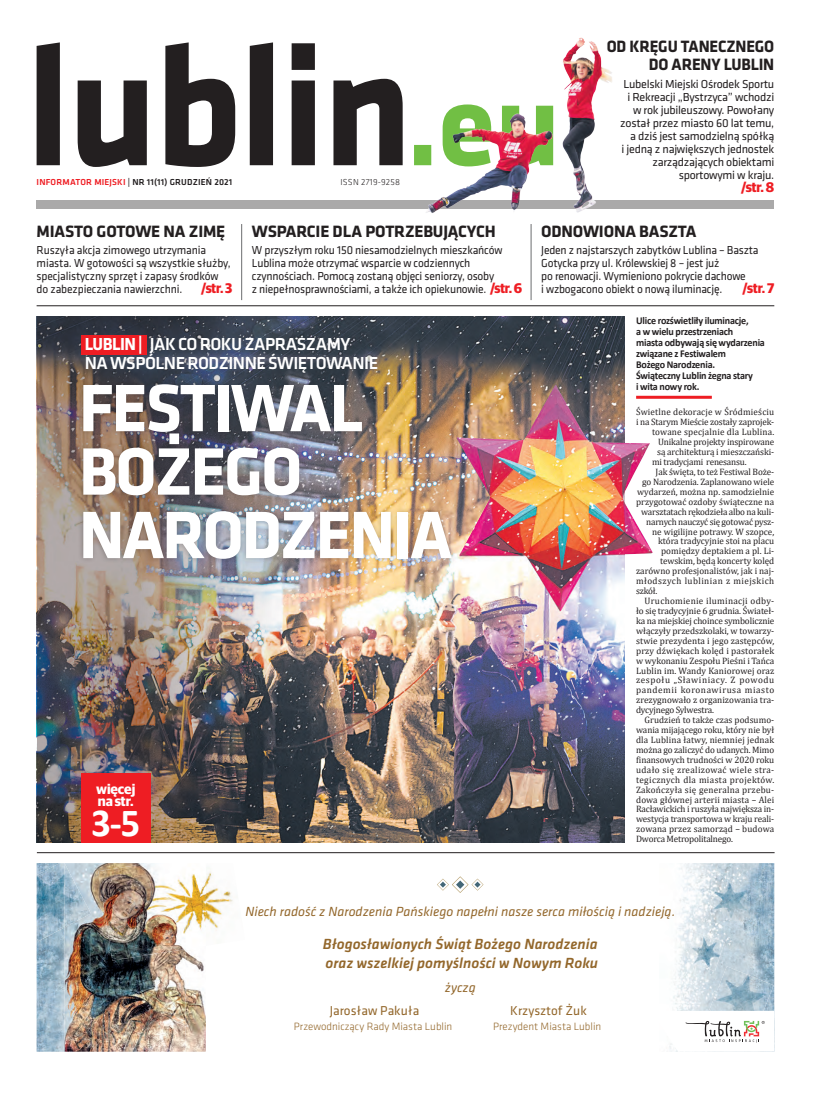
<style>
.page{position:relative;width:820px;height:1106px;background:#fff}
.page>*{position:absolute;margin:0;border:0;box-sizing:border-box;transform-origin:0 0}
.T_90_Klavika_wers{font:700 69.4px "Klavika";letter-spacing:-.035em;color:#fff}
.t1{font:700 39.9px "Calibri";color:#fff}
._02_poddtytul{font:500 18px/18.5px "Klavika";letter-spacing:-.03em;color:#fff}
._01_ZAJAWKA_Tytuł{font:700 17px "Klavika";letter-spacing:-.01em;color:#231f20}
._01_ZAJAWKA_Tytuł-2{font:700 17px/18px "Klavika";letter-spacing:-.01em;color:#231f20;text-align:right;scale:.96 1}
.t2{font:italic 500 15.2px/19px "Klavika";color:#93672b}
._01_Zajawka_tekst{font:700 14px "Guardian Sans";letter-spacing:-.025em;color:#ee1d23;scale:.95 1}
.t3{font:700 14px/12px "Guardian Sans";letter-spacing:-.005em;color:#fff}
._01_Zajawka_tekst-2{font:700 14px "Guardian Sans";letter-spacing:-.025em;color:#ee1d23}
.t4{font:italic 13.7px "Klavika";color:#93672b}
.t5{font:13.3px "Klavika";color:#93672b}
._01_Zajawka_tekst-3{font:12px/13px "Klavika";letter-spacing:-.015em;color:#231f20;scale:.96 1}
._01_Zajawka_tekst-4{font:12px/13px "Klavika";letter-spacing:-.015em;color:#231f20;text-align:right}
.t6{font:300 11px "Klavika";color:#93672b}
._02_lead_z_kreska{font:700 10.5px/11px "Calibri";letter-spacing:-.02em;color:#231f20;scale:.96 1}
._02_TEKST_Normal_wci{font:9.3px/9.9px "Cambria";letter-spacing:-.005em;color:#231f20;text-align:justify}
._02_TEKST_Normal{font:9.3px "Cambria";letter-spacing:-.015em;color:#231f20}
._02_TEKST_Normal-2{font:9.3px "Cambria";letter-spacing:.02em;color:#231f20}
._02_TEKST_Normal_wci-2{font:9.3px "Cambria";letter-spacing:.045em;color:#231f20}
.t7{font:500 9px "Klavika";letter-spacing:.02em;color:#231f20}
.t8{font:300 9px "Klavika";letter-spacing:.02em;color:#231f20}
.s1{color:#ee1d23}
.s2{font-family:"Guardian Sans";font-weight:700;font-size:14px;color:#ee1d23}
.s3{font-weight:700}
</style>
<div class="page">
<img style="left:539px;top:316px;width:85px;height:526px">
<img style="left:37px;top:316px;width:502px;height:526px">
<svg style="left:414px;top:104px;width:139px;height:62px"></svg>
<svg style="left:37px;top:42px;width:365px;height:125px"></svg>
<div style="left:37px;top:200px;width:737px;height:9px;background:#aaa9a9"></div>
<hr style="left:241px;top:224px;width:1px;height:76px;background:#6c6d70">
<hr style="left:530px;top:224px;width:1px;height:76px;background:#6c6d70">
<div style="left:81px;top:772px;width:69px;height:70px;background:#ee1d23"></div>
<div style="left:81px;top:335px;width:66px;height:19px;background:#ee1d23"></div>
<div style="left:78px;top:379px;width:378px;height:185px;background:#231f20;opacity:.3"></div>
<img style="left:206px;top:871px;width:27px;height:60px">
<img style="left:673px;top:863px;width:101px;height:147px">
<img style="left:711px;top:882px;width:38px;height:38px">
<img style="left:707px;top:966px;width:66px;height:44px">
<img style="left:685px;top:932px;width:39px;height:39px">
<img style="left:37px;top:863px;width:148px;height:188px">
<img style="left:37px;top:863px;width:28px;height:78px">
<svg style="left:437px;top:876px;width:46px;height:17px"></svg>
<svg style="left:669px;top:1010px;width:105px;height:41px"></svg>
<img style="left:185px;top:950px;width:21px;height:101px">
<img style="left:185px;top:874px;width:21px;height:59px">
<img style="left:98px;top:863px;width:87px;height:97px">
<img style="left:65px;top:863px;width:26px;height:64px">
<hr style="left:636px;top:396px;width:75px;height:3px;background:#ee1d23">
<hr style="left:37px;top:305px;width:737px;height:1px;background:#231f20">
<hr style="left:37px;top:852px;width:737px;height:1px;background:#231f20">
<img style="left:456px;top:385px;width:196px;height:225px">
<img style="left:562px;top:37px;width:50px;height:176px">
<img style="left:419px;top:110px;width:135px;height:103px">
<p class="t7" style="left:37px;top:177px;width:197px"><span class="s1">INFORMATOR MIEJSKI</span> | NR 11(11) GRUDZIEŃ 2021</p>
<p class="t8" style="left:340px;top:177px;width:61px">ISSN 2719-9258</p>
<p class="_01_ZAJAWKA_Tytuł" style="left:37px;top:222px;width:190px">MIASTO GOTOWE NA ZIMĘ</p>
<p class="_01_Zajawka_tekst-3" style="left:37px;top:244px;width:203px">Ruszyła akcja zimowego utrzymania miasta. W gotowości są wszystkie służby, specjalistyczny sprzęt i zapasy środków do zabezpieczania nawierzchni.</p>
<p class="_01_Zajawka_tekst" style="left:201px;top:278px;width:34px">/str. 3</p>
<p class="_01_ZAJAWKA_Tytuł" style="left:252px;top:222px;width:245px">WSPARCIE DLA POTRZEBUJĄCYCH</p>
<p class="_01_Zajawka_tekst-3" style="left:252px;top:244px;width:283px">W przyszłym roku 150 niesamodzielnych mieszkańców Lublina może otrzymać wsparcie w codziennych czynnościach. Pomocą zostaną objęci seniorzy, osoby<br>z niepełnosprawnościami, a także ich opiekunowie. <span class="s2">/str. 6</span></p>
<p class="_02_poddtytul" style="left:85px;top:335px;width:295px"><span class="s3">LUBLIN |</span> JAK CO ROKU ZAPRASZAMY<br>NA WSPÓLNE RODZINNE ŚWIĘTOWANIE</p>
<p class="T_90_Klavika_wers" style="left:79px;top:370px;width:286px">FESTIWAL</p>
<p class="T_90_Klavika_wers" style="left:79px;top:434px;width:225px">BOŻEGO</p>
<p class="T_90_Klavika_wers" style="left:79px;top:497px;width:375px">NARODZENIA</p>
<p class="t3" style="left:96px;top:781px;width:41px">więcej na str.</p>
<p class="t1" style="left:91px;top:795px;width:51px">3-5</p>
<p class="_01_ZAJAWKA_Tytuł-2" style="left:606px;top:38px;width:176px">OD KRĘGU TANECZNEGO<br>DO ARENY LUBLIN</p>
<p class="_01_Zajawka_tekst-4" style="left:620px;top:77px;width:155px">Lubelski Miejski Ośrodek Sportu i Rekreacji „Bystrzyca” wchodzi w rok jubileuszowy. Powołany został przez miasto 60 lat temu, a dziś jest samodzielną spółką<br>i jedną z największych jednostek zarządzających obiektami sportowymi w kraju.</p>
<p class="_01_Zajawka_tekst-2" style="left:741px;top:176px;width:34px">/str. 8</p>
<p class="_01_ZAJAWKA_Tytuł" style="left:541px;top:222px;width:157px">ODNOWIONA BASZTA</p>
<p class="_01_Zajawka_tekst-3" style="left:541px;top:244px;width:228px">Jeden z najstarszych zabytków Lublina – Baszta Gotycka przy ul. Królewskiej 8 – jest już<br>po renowacji. Wymieniono pokrycie dachowe<br>i wzbogacono obiekt o nową iluminację.</p>
<p class="_01_Zajawka_tekst" style="left:742px;top:278px;width:35px">/str. 7</p>
<p class="_02_lead_z_kreska" style="left:636px;top:315px;width:136px">Ulice rozświetliły iluminacje,<br>a w wielu przestrzeniach<br>miasta odbywają się wydarzenia związane z Festiwalem<br>Bożego Narodzenia.<br>Świąteczny Lublin żegna stary<br>i wita nowy rok.</p>
<p class="_02_TEKST_Normal-2" style="left:636px;top:407px;width:139px">Świetlne dekoracje w Śródmieściu</p>
<p class="_02_TEKST_Normal" style="left:636px;top:417px;width:139px">i na Starym Mieście zostały zaprojek-</p>
<p class="_02_TEKST_Normal-2" style="left:652px;top:426px;width:123px">towane specjalnie dla Lublina.</p>
<p class="_02_TEKST_Normal" style="left:658px;top:436px;width:118px">Unikalne projekty inspirowane</p>
<p class="_02_TEKST_Normal" style="left:657px;top:446px;width:118px">są architekturą i mieszczański-</p>
<p class="_02_TEKST_Normal" style="left:652px;top:456px;width:96px">mi tradycjami renesansu.</p>
<p class="_02_TEKST_Normal_wci" style="left:655px;top:467px;width:120px">Jak święta, to też Festiwal Boże-</p>
<p class="_02_TEKST_Normal_wci" style="left:642px;top:477px;width:133px">go Narodzenia. Zaplanowano wiele</p>
<p class="_02_TEKST_Normal_wci" style="left:637px;top:486px;width:138px">wydarzeń, można np. samodzielnie</p>
<p class="_02_TEKST_Normal_wci" style="left:636px;top:496px;width:139px">przygotować ozdoby świąteczne na</p>
<p class="_02_TEKST_Normal_wci" style="left:641px;top:506px;width:135px">warsztatach rękodzieła albo na kuli-</p>
<p class="_02_TEKST_Normal_wci" style="left:646px;top:516px;width:129px">narnych nauczyć się gotować pysz-</p>
<p class="_02_TEKST_Normal_wci" style="left:652px;top:526px;width:123px">ne wigilijne potrawy. W szopce,</p>
<p class="_02_TEKST_Normal_wci" style="left:658px;top:536px;width:117px">która tradycyjnie stoi na placu</p>
<p class="_02_TEKST_Normal_wci" style="left:661px;top:546px;width:114px">pomiędzy deptakiem a pl. Li-</p>
<p class="_02_TEKST_Normal_wci" style="left:660px;top:556px;width:116px">tewskim, będą koncerty kolęd</p>
<p class="_02_TEKST_Normal_wci" style="left:636px;top:566px;width:139px">zarówno profesjonalistów, jak i naj-</p>
<p class="_02_TEKST_Normal_wci-2" style="left:636px;top:575px;width:140px">młodszych lublinian z miejskich</p>
<p class="_02_TEKST_Normal_wci" style="left:636px;top:586px;width:23px">szkół.</p>
<p class="_02_TEKST_Normal_wci" style="left:636px;top:596px;width:140px;text-indent:9px">Uruchomienie iluminacji odby&shy;ło się tradycyjnie 6 grudnia. Świateł&shy;ka na miejskiej choince symbolicznie włączyły przedszkolaki, w towarzy&shy;stwie prezydenta i jego zastępców, przy dźwiękach kolęd i pastorałek w wykonaniu Zespołu Pieśni i Tańca Lublin im. Wandy Kaniorowej oraz zespołu „Sławiniacy. Z powodu pandemii koronawirusa miasto zrezygnowało z organizowania tra&shy;dycyjnego Sylwestra.</p>
<p class="_02_TEKST_Normal_wci" style="left:636px;top:715px;width:140px;text-indent:9px">Grudzień to także czas podsumo&shy;wania mijającego roku, który nie był dla Lublina łatwy, niemniej jednak można go zaliczyć do udanych. Mimo finansowych trudności w 2020 roku udało się zrealizować wiele stra&shy;tegicznych dla miasta projektów.<br>Zakończyła się generalna przebu&shy;dowa głównej arterii miasta – Alei Racławickich i ruszyła największa in&shy;westycja transportowa w kraju reali&shy;zowana przez samorząd – budowa Dworca Metropolitalnego.</p>
<p class="t4" style="left:245px;top:903px;width:431px">Niech radość z Narodzenia Pańskiego napełni nasze serca miłością i nadzieją.</p>
<p class="t2" style="left:323px;top:935px;width:276px">Błogosławionych Świąt Bożego Narodzenia oraz wszelkiej pomyślności w Nowym Roku</p>
<p class="t4" style="left:444px;top:979px;width:32px">życzą</p>
<p class="t5" style="left:510px;top:1003px;width:78px">Krzysztof Żuk</p>
<p class="t6" style="left:493px;top:1020px;width:109px">Prezydent Miasta Lublin</p>
<p class="t5" style="left:330px;top:1003px;width:91px">Jarosław Pakuła</p>
<p class="t6" style="left:294px;top:1020px;width:160px">Przewodniczący Rady Miasta Lublin</p>
</div>
